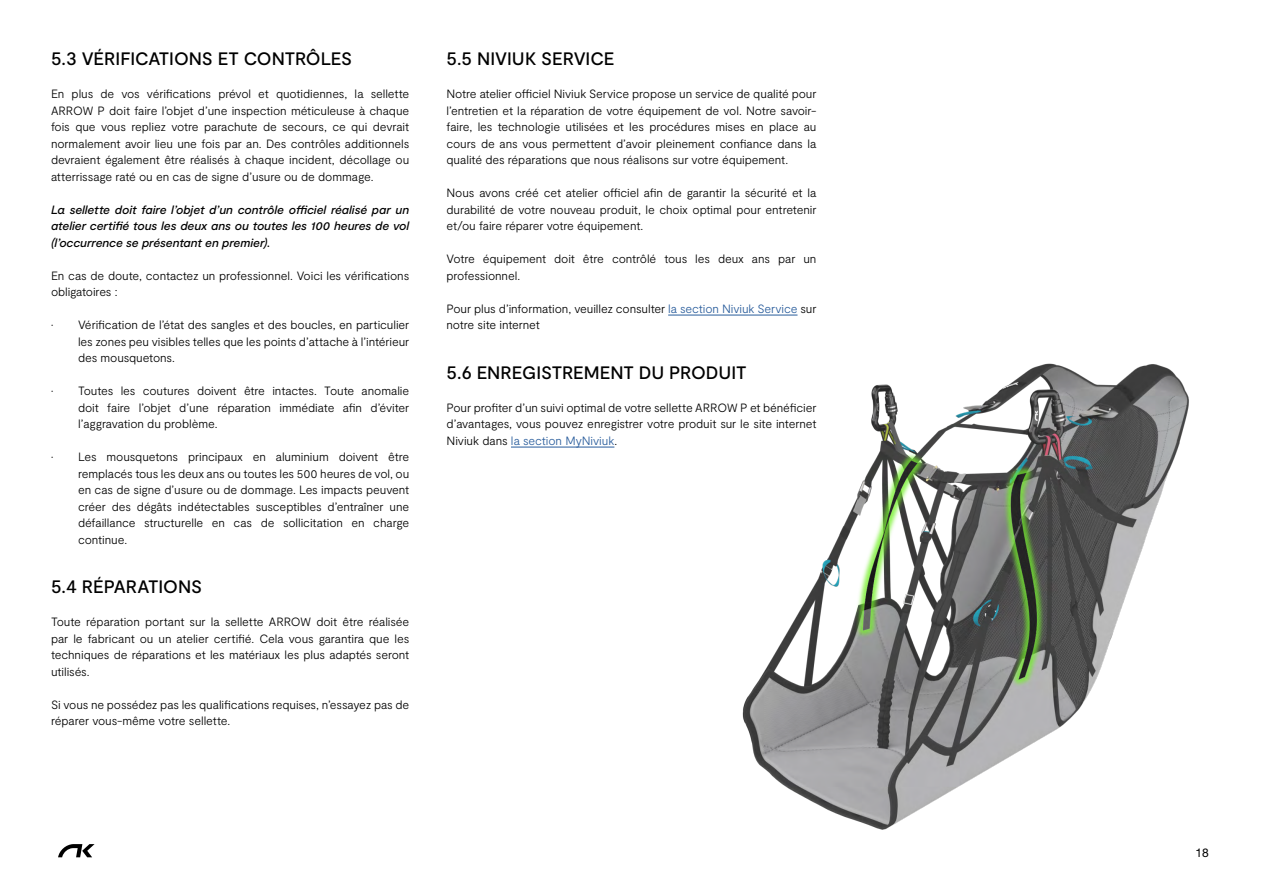
<style>
.page{position:relative;width:1263px;height:893px;background:#fff}
.page>*{position:absolute;margin:0;border:0;box-sizing:border-box;transform-origin:0 0}
.t1{font:500 18px "Moderat";letter-spacing:-.005em;color:#000}
.t2{font:300 12px/16.5px "Moderat";letter-spacing:-.01em;color:#000;text-align:justify}
.t3{font:italic 500 12px/16.5px "Moderat";letter-spacing:-.01em;color:#000;text-align:justify}
.t4{font:12px "Helvetica Neue LT Std";color:#000}
.s1{color:#275b9b}
</style>
<div class="page">
<img style="left:668px;top:314px;width:521px;height:516px">
<hr style="left:668px;top:315px;width:129px;height:1px;background:#275b9b">
<hr style="left:511px;top:447px;width:103px;height:1px;background:#275b9b">
<svg style="left:58px;top:844px;width:37px;height:13px"></svg>
<h1 class="t1" style="left:51px;top:49px;width:303px">5.3 VÉRIFICATIONS ET CONTRÔLES</h1>
<p class="t2" style="left:51px;top:86px;width:360px">En plus de vos vérifications prévol et quotidiennes, la sellette ARROW P doit faire l’objet d’une inspection méticuleuse à chaque fois que vous repliez votre parachute de secours, ce qui devrait normalement avoir lieu une fois par an. Des contrôles additionnels devraient également être réalisés à chaque incident, décollage ou atterrissage raté ou en cas de signe d’usure ou de dommage.</p>
<p class="t3" style="left:51px;top:202px;width:360px">La sellette doit faire l’objet d’un contrôle officiel réalisé par un atelier certifié tous les deux ans ou toutes les 100 heures de vol (l’occurrence se présentant en premier).</p>
<p class="t2" style="left:51px;top:268px;width:360px">En cas de doute, contactez un professionnel. Voici les vérifications obligatoires :</p>
<p class="t2" style="left:78px;top:317px;width:333px;text-indent:-27px">• Vérification de l’état des sangles et des boucles, en particulier les zones peu visibles telles que les points d’attache à l’intérieur des mousquetons.</p>
<p class="t2" style="left:78px;top:383px;width:333px;text-indent:-27px">• Toutes les coutures doivent être intactes. Toute anomalie doit faire l’objet d’une réparation immédiate afin d’éviter l’aggravation du problème.</p>
<p class="t2" style="left:78px;top:449px;width:333px;text-indent:-27px">• Les mousquetons principaux en aluminium doivent être remplacés tous les deux ans ou toutes les 500 heures de vol, ou en cas de signe d’usure ou de dommage. Les impacts peuvent créer des dégâts indétectables susceptibles d’entraîner une défaillance structurelle en cas de sollicitation en charge continue.</p>
<h1 class="t1" style="left:51px;top:577px;width:153px">5.4 RÉPARATIONS</h1>
<p class="t2" style="left:51px;top:614px;width:360px">Toute réparation portant sur la sellette ARROW doit être réalisée par le fabricant ou un atelier certifié. Cela vous garantira que les techniques de réparations et les matériaux les plus adaptés seront utilisés.</p>
<p class="t2" style="left:51px;top:697px;width:360px">Si vous ne possédez pas les qualifications requises, n’essayez pas de réparer vous-même votre sellette.</p>
<h1 class="t1" style="left:446px;top:49px;width:169px">5.5 NIVIUK SERVICE</h1>
<p class="t2" style="left:446px;top:86px;width:371px">Notre atelier officiel Niviuk Service propose un service de qualité pour l’entretien et la réparation de votre équipement de vol. Notre savoir&shy;faire, les technologie utilisées et les procédures mises en place au cours de ans vous permettent d’avoir pleinement confiance dans la qualité des réparations que nous réalisons sur votre équipement.</p>
<p class="t2" style="left:446px;top:185px;width:371px">Nous avons créé cet atelier officiel afin de garantir la sécurité et la durabilité de votre nouveau produit, le choix optimal pour entretenir et/ou faire réparer votre équipement.</p>
<p class="t2" style="left:446px;top:251px;width:371px">Votre équipement doit être contrôlé tous les deux ans par un professionnel.</p>
<p class="t2" style="left:446px;top:301px;width:371px">Pour plus d’information, veuillez consulter <span class="s1">la section Niviuk Service</span> sur notre site internet</p>
<h1 class="t1" style="left:446px;top:362px;width:302px">5.6 ENREGISTREMENT DU PRODUIT</h1>
<p class="t2" style="left:446px;top:400px;width:371px">Pour profiter d’un suivi optimal de votre sellette ARROW P et bénéficier d’avantages, vous pouvez enregistrer votre produit sur le site internet Niviuk dans <span class="s1">la section MyNiviuk</span>.</p>
<p class="t4" style="left:1195px;top:845px;width:15px">18</p>
</div>
